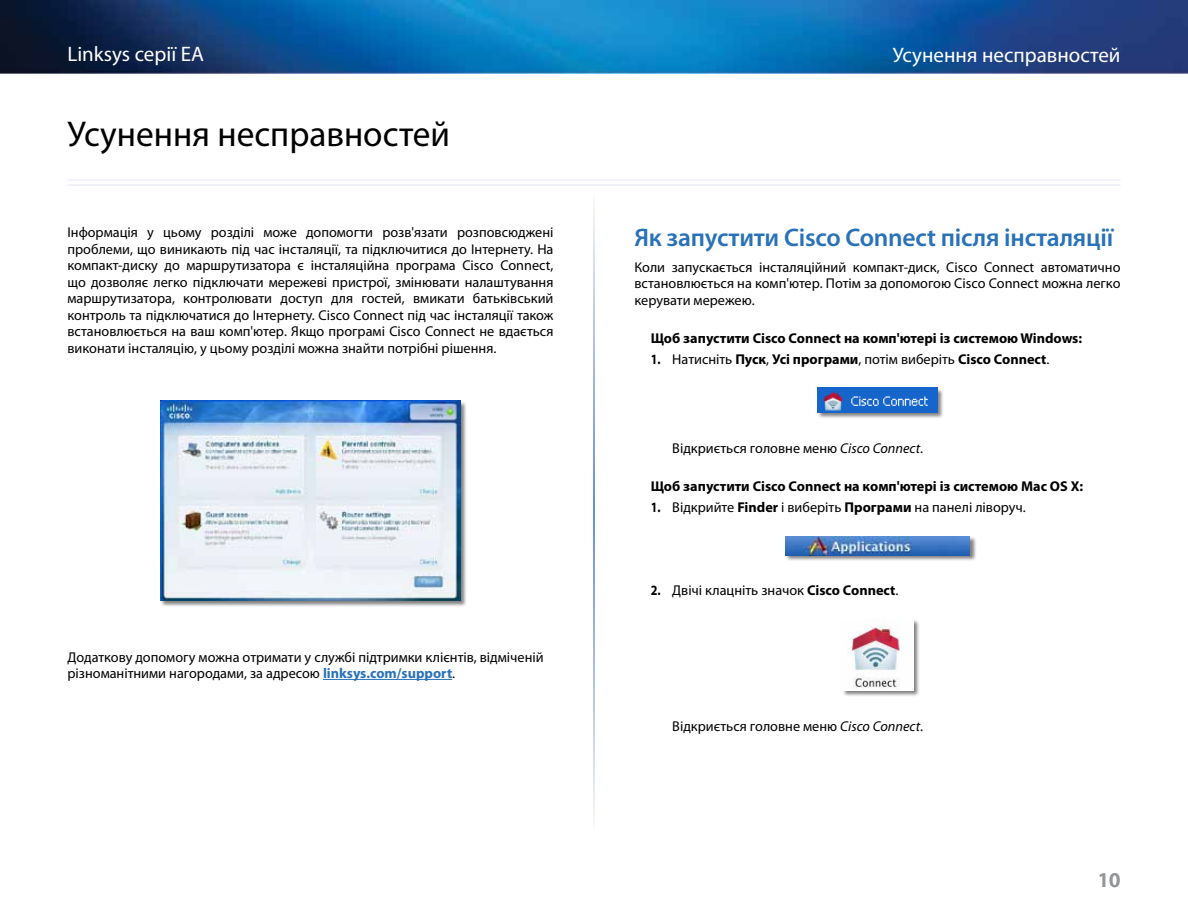
<style>
.page{position:relative;width:1188px;height:918px;background:#fff}
.page>*{position:absolute;margin:0;border:0;box-sizing:border-box;transform-origin:0 0}
.t1{font:36px "Myriad Pro";color:#000}
.t2{font:600 25.5px "Myriad Pro";letter-spacing:-.01em;color:#2972b9}
.t3{font:21px "Myriad Pro";color:#fff}
.t4{font:600 21px "Myriad Pro";color:#939598}
.t5{font:14.25px/16.5px "Myriad Pro";color:#000;text-align:justify}
.t6{font:700 14.25px "Myriad Pro";color:#000}
.t7{font:700 14.25px "Myriad Pro";color:#000;scale:.85 1}
.s1{font-weight:700;color:#2972b9}
.s2{font-weight:400}
.s3{font-style:italic}
.s4{font-weight:700}
</style>
<div class="page">
<img style="left:0;top:0;width:1188px;height:73px">
<hr style="left:323px;top:679px;width:129px;height:1px;background:#2972b9">
<div style="left:160px;top:401px;width:307px;height:206px;background:#000;opacity:.5"></div>
<img style="left:161px;top:401px;width:299px;height:199px">
<div style="left:818px;top:388px;width:126px;height:32px;background:#000;opacity:.5"></div>
<img style="left:818px;top:388px;width:119px;height:25px">
<div style="left:785px;top:536px;width:192px;height:26px;background:#000;opacity:.5"></div>
<img style="left:785px;top:536px;width:185px;height:19px">
<div style="left:842px;top:619px;width:78px;height:78px;background:#000;opacity:.5"></div>
<img style="left:842px;top:619px;width:71px;height:71px">
<hr style="left:68px;top:180px;width:1052px;height:1px;background:#e5e9f5">
<hr style="left:68px;top:185px;width:1052px;height:1px;background:#e5e9f5">
<p class="t3" style="left:68px;top:43px;width:138px">Linksys серії EA</p>
<p class="t3" style="left:893px;top:43px;width:229px">Усунення несправностей</p>
<p class="t1" style="left:68px;top:114px;width:384px">Усунення несправностей</p>
<p class="t5" style="left:68px;top:224px;width:488px">Інформація у цьому розділі може допомогти розв'язати розповсюджені проблеми, що виникають під час інсталяції, та підключитися до Інтернету. На компакт-диску до маршрутизатора є інсталяційна програма Cisco Connect, що дозволяє легко підключати мережеві пристрої, змінювати налаштування маршрутизатора, контролювати доступ для гостей, вмикати батьківський контроль та підключатися до Інтернету. Cisco Connect під час інсталяції також встановлюється на ваш комп'ютер. Якщо програмі Cisco Connect не вдається виконати інсталяцію, у цьому розділі можна знайти потрібні рішення.</p>
<p class="t5" style="left:68px;top:649px;width:478px">Додаткову допомогу можна отримати у службі підтримки клієнтів, відміченій різноманітними нагородами, за адресою <span class="s1">linksys.com/support</span>.</p>
<p class="t2" style="left:634px;top:223px;width:480px">Як запустити Cisco Connect після інсталяції</p>
<p class="t5" style="left:634px;top:259px;width:488px">Коли запускається інсталяційний компакт-диск, Cisco Connect автоматично встановлюється на комп'ютер. Потім за допомогою Cisco Connect можна легко керувати мережею.</p>
<p class="t6" style="left:651px;top:330px;width:433px">Щоб запустити Cisco Connect на комп'ютері із системою Windows:</p>
<p class="t7" style="left:651px;top:351px;width:469px">1. <span class="s2">Натисніть</span> Пуск<span class="s2">,</span> Усі програми<span class="s2">, потім виберіть</span> Cisco Connect<span class="s2">.</span></p>
<p class="t5" style="left:672px;top:440px;width:251px">Відкриється головне меню <span class="s3">Cisco Connect</span>.</p>
<p class="t6" style="left:651px;top:478px;width:434px">Щоб запустити Cisco Connect на комп'ютері із системою Mac OS X:</p>
<p class="t5" style="left:651px;top:499px;width:375px"><span class="s4">1.</span> Відкрийте <span class="s4">Finder</span> і виберіть <span class="s4">Програми</span> на панелі ліворуч.</p>
<p class="t5" style="left:651px;top:583px;width:248px"><span class="s4">2.</span> Двічі клацніть значок <span class="s4">Cisco Connect</span>.</p>
<p class="t5" style="left:672px;top:718px;width:251px">Відкриється головне меню <span class="s3">Cisco Connect</span>.</p>
<p class="t4" style="left:1098px;top:869px;width:24px">10</p>
</div>
